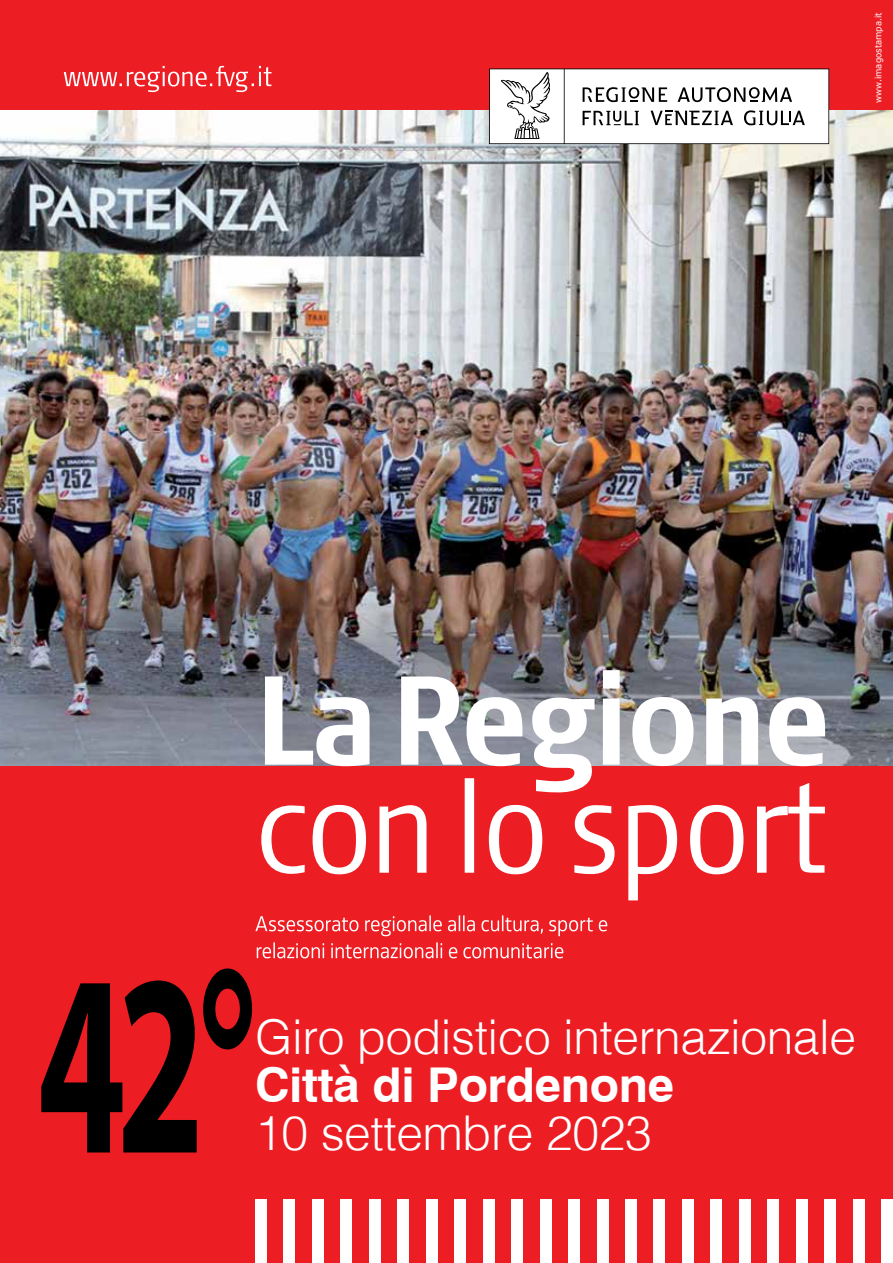
<style>
.page{position:relative;width:893px;height:1263px;background:#ed1d24}
.page>*{position:absolute;margin:0;border:0;box-sizing:border-box;transform-origin:0 0}
.t1{font:700 260.25px "Myriad Pro";color:#000;scale:.61 1}
.t2{font:300 48px "Helvetica";letter-spacing:-.01em;color:#fff}
.t3{font:700 48px "Helvetica";letter-spacing:-.01em;color:#fff}
.t4{font:9px "Verdana";color:#fff;scale:.95 1}
</style>
<div class="page">
<img style="left:0;top:111px;width:893px;height:654px">
<div style="left:341px;top:1199px;width:11px;height:64px;background:#fff"></div>
<div style="left:369px;top:1199px;width:11px;height:64px;background:#fff"></div>
<div style="left:312px;top:1199px;width:12px;height:64px;background:#fff"></div>
<div style="left:284px;top:1199px;width:11px;height:64px;background:#fff"></div>
<div style="left:483px;top:1199px;width:11px;height:64px;background:#fff"></div>
<div style="left:625px;top:1199px;width:12px;height:64px;background:#fff"></div>
<div style="left:768px;top:1199px;width:11px;height:64px;background:#fff"></div>
<div style="left:796px;top:1199px;width:12px;height:64px;background:#fff"></div>
<div style="left:739px;top:1199px;width:12px;height:64px;background:#fff"></div>
<div style="left:711px;top:1199px;width:11px;height:64px;background:#fff"></div>
<div style="left:682px;top:1199px;width:12px;height:64px;background:#fff"></div>
<div style="left:654px;top:1199px;width:11px;height:64px;background:#fff"></div>
<div style="left:597px;top:1199px;width:11px;height:64px;background:#fff"></div>
<div style="left:568px;top:1199px;width:12px;height:64px;background:#fff"></div>
<div style="left:540px;top:1199px;width:11px;height:64px;background:#fff"></div>
<div style="left:511px;top:1199px;width:12px;height:64px;background:#fff"></div>
<div style="left:454px;top:1199px;width:12px;height:64px;background:#fff"></div>
<div style="left:426px;top:1199px;width:11px;height:64px;background:#fff"></div>
<div style="left:397px;top:1199px;width:12px;height:64px;background:#fff"></div>
<div style="left:881px;top:1199px;width:12px;height:64px;background:#fff"></div>
<div style="left:853px;top:1199px;width:11px;height:64px;background:#fff"></div>
<div style="left:824px;top:1199px;width:12px;height:64px;background:#fff"></div>
<div style="left:255px;top:1199px;width:12px;height:64px;background:#fff"></div>
<svg style="left:261px;top:792px;width:564px;height:108px"></svg>
<svg style="left:265px;top:670px;width:560px;height:122px"></svg>
<svg style="left:489px;top:69px;width:340px;height:75px"></svg>
<svg style="left:257px;top:942px;width:306px;height:16px"></svg>
<svg style="left:255px;top:915px;width:352px;height:21px"></svg>
<svg style="left:64px;top:66px;width:208px;height:26px"></svg>
<svg style="left:203px;top:968px;width:49px;height:81px"></svg>
<p class="t4" style="left:872px;top:103px;width:97px;rotate:-90deg">www.imagostampa.it</p>
<h1 class="t1" style="left:38px;top:895px;width:276px">42</h1>
<p class="t2" style="left:255px;top:996px;width:602px">Giro podistico internazionale</p>
<p class="t3" style="left:255px;top:1056px;width:421px">Città di Pordenone</p>
<p class="t2" style="left:255px;top:1092px;width:398px">10 settembre 2023</p>
</div>
